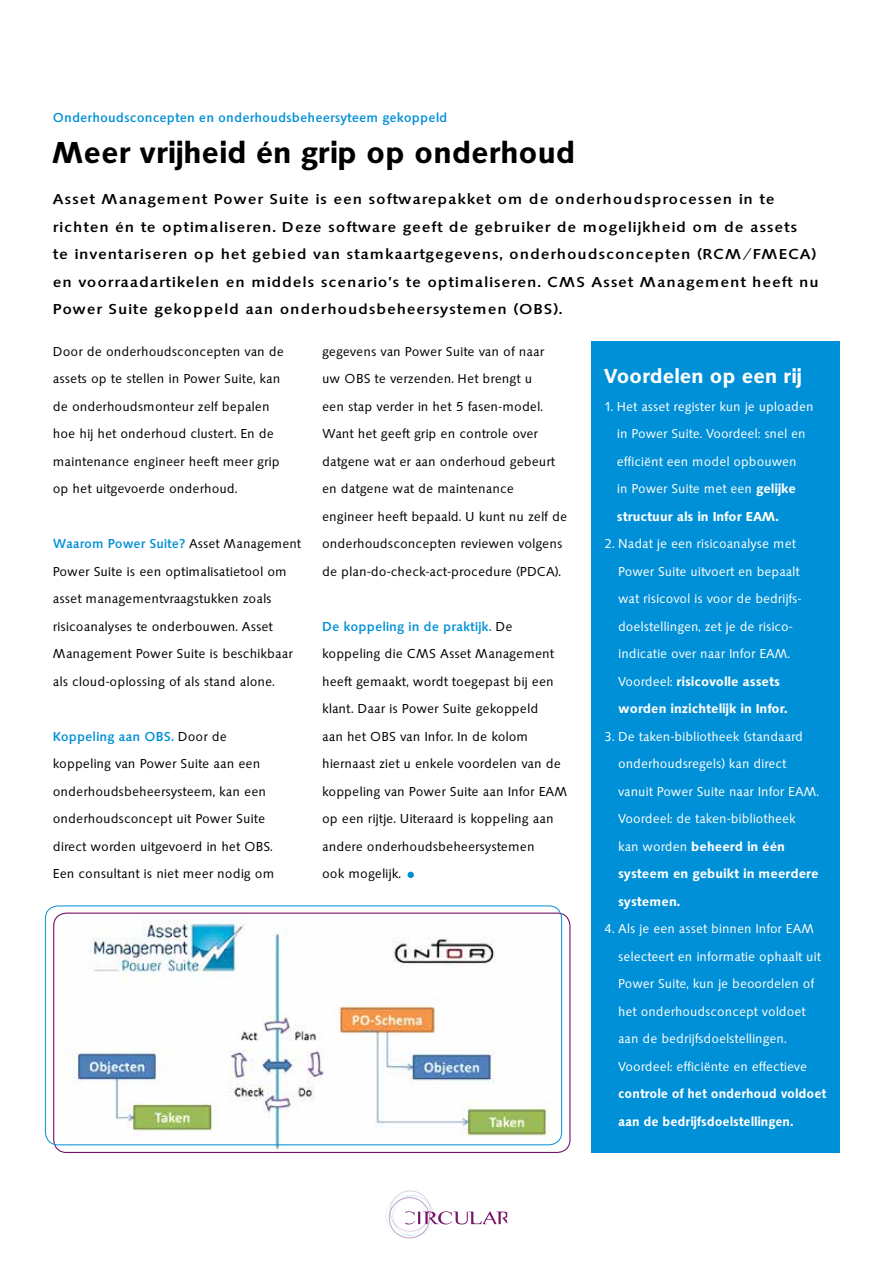
<style>
.page{position:relative;width:893px;height:1263px;background:#fff}
.page>*{position:absolute;margin:0;border:0;box-sizing:border-box;transform-origin:0 0}
.t1{font:600 31.5px "Saxony";color:#000}
.t2{font:600 21px "Saxony";color:#fff}
.t3{font:500 15px/27.5px "Saxony";letter-spacing:.05em;color:#000;scale:1.1 1}
.t4{font:13.5px/27.5px "Saxony";letter-spacing:.01em;color:#000}
.t5{font:13.5px/27.5px "Saxony";letter-spacing:.01em;color:#fff}
.t6{font:600 13.5px/27.5px "Saxony";letter-spacing:.01em;color:#fff;scale:.94 1}
.t7{font:500 13.5px "Saxony";letter-spacing:.01em;color:#0090d7}
.s1{font-weight:500;color:#0090d7}
.s2{font-weight:600}
</style>
<div class="page">
<img style="left:64px;top:914px;width:496px;height:237px">
<div style="left:53px;top:912px;width:517px;height:241px;border:1px solid #771469;border-radius:13px"></div>
<div style="left:45px;top:905px;width:517px;height:240px;border:1px solid #0090d7;border-radius:13px"></div>
<div style="left:592px;top:342px;width:248px;height:811px;background:#0090d7"></div>
<div style="left:389px;top:1197px;width:41px;height:41px;border:1px solid #771469;border-radius:50%"></div>
<div style="left:390px;top:1191px;width:41px;height:40px;border:1px solid #771469;border-radius:50%"></div>
<div style="left:386px;top:1195px;width:40px;height:41px;border:1px solid #0090d7;border-radius:50%"></div>
<svg style="left:393px;top:1195px;width:114px;height:41px"></svg>
<div style="left:407px;top:872px;width:7px;height:6px;background:#0090d7;border-radius:50%"></div>
<p class="t7" style="left:53px;top:110px;width:396px">Onderhoudsconcepten en onderhoudsbeheersyteem gekoppeld</p>
<h1 class="t1" style="left:53px;top:135px;width:524px">Meer vrijheid én grip op onderhoud</h1>
<p class="t3" style="left:53px;top:186px;width:698px">Asset Management Power Suite is een softwarepakket om de onderhoudsprocessen in te richten én te optimaliseren. Deze software geeft de gebruiker de mogelijkheid om de assets<br>te inventariseren op het gebied van stamkaartgegevens, onderhoudsconcepten (RCM/FMECA) en voorraadartikelen en middels scenario’s te optimaliseren. CMS Asset Management heeft nu Power Suite gekoppeld aan onderhoudsbeheersystemen (OBS).</p>
<p class="t4" style="left:53px;top:337px;width:233px">Door de onderhoudsconcepten van de assets op te stellen in Power Suite, kan de onderhoudsmonteur zelf bepalen hoe hij het onderhoud clustert. En de maintenance engineer heeft meer grip op het uitgevoerde onderhoud.</p>
<p class="t4" style="left:53px;top:530px;width:250px"><span class="s1">Waarom Power Suite?</span> Asset Management Power Suite is een optimalisatietool om asset managementvraagstukken zoals risicoanalyses te onderbouwen. Asset Management Power Suite is beschikbaar als cloud-oplossing of als stand alone.</p>
<p class="t4" style="left:53px;top:722px;width:223px"><span class="s1">Koppeling aan OBS.</span> Door de koppeling van Power Suite aan een onderhoudsbeheersysteem, kan een onderhoudsconcept uit Power Suite direct worden uitgevoerd in het OBS.<br>Een consultant is niet meer nodig om</p>
<p class="t4" style="left:322px;top:338px;width:246px">gegevens van Power Suite van of naar<br>uw OBS te verzenden. Het brengt u<br>een stap verder in het 5 fasen-model.<br>Want het geeft grip en controle over datgene wat er aan onderhoud gebeurt en datgene wat de maintenance engineer heeft bepaald. U kunt nu zelf de onderhoudsconcepten reviewen volgens de plan-do-check-act-procedure (PDCA).</p>
<p class="t4" style="left:322px;top:613px;width:247px"><span class="s1">De koppeling in de praktijk.</span> De koppeling die CMS Asset Management heeft gemaakt, wordt toegepast bij een klant. Daar is Power Suite gekoppeld<br>aan het OBS van Infor. In de kolom hiernaast ziet u enkele voordelen van de koppeling van Power Suite aan Infor EAM op een rijtje. Uiteraard is koppeling aan andere onderhoudsbeheersystemen<br>ook mogelijk.</p>
<h2 class="t2" style="left:604px;top:364px;width:199px">Voordelen op een rij</h2>
<p class="t5" style="left:617px;top:392px;width:198px;text-indent:-13px">1. Het asset register kun je uploaden in Power Suite. Voordeel: snel en efficiënt een model opbouwen<br>in Power Suite met een <span class="s2">gelijke structuur als in Infor EAM.</span></p>
<p class="t5" style="left:618px;top:530px;width:185px;text-indent:-14px">2. Nadat je een risicoanalyse met<br>Power Suite uitvoert en bepaalt wat risicovol is voor de bedrijfs&shy;doelstellingen, zet je de risico&shy;indicatie over naar Infor EAM.<br>Voordeel: <span class="s2">risicovolle assets worden inzichtelijk in Infor.</span></p>
<p class="t5" style="left:618px;top:722px;width:202px;text-indent:-14px">3. De taken-bibliotheek (standaard onderhoudsregels) kan direct vanuit Power Suite naar Infor EAM.<br>Voordeel: de taken-bibliotheek kan worden <span class="s2">beheerd in één systeem en gebuikt in meerdere systemen.</span></p>
<p class="t5" style="left:618px;top:915px;width:204px;text-indent:-14px">4. Als je een asset binnen Infor EAM selecteert en informatie ophaalt uit Power Suite, kun je beoordelen of het onderhoudsconcept voldoet aan de bedrijfsdoelstellingen.<br>Voordeel: efficiënte en effectieve</p>
<p class="t6" style="left:618px;top:1080px;width:223px">controle of het onderhoud voldoet aan de bedrijfsdoelstellingen.</p>
</div>
